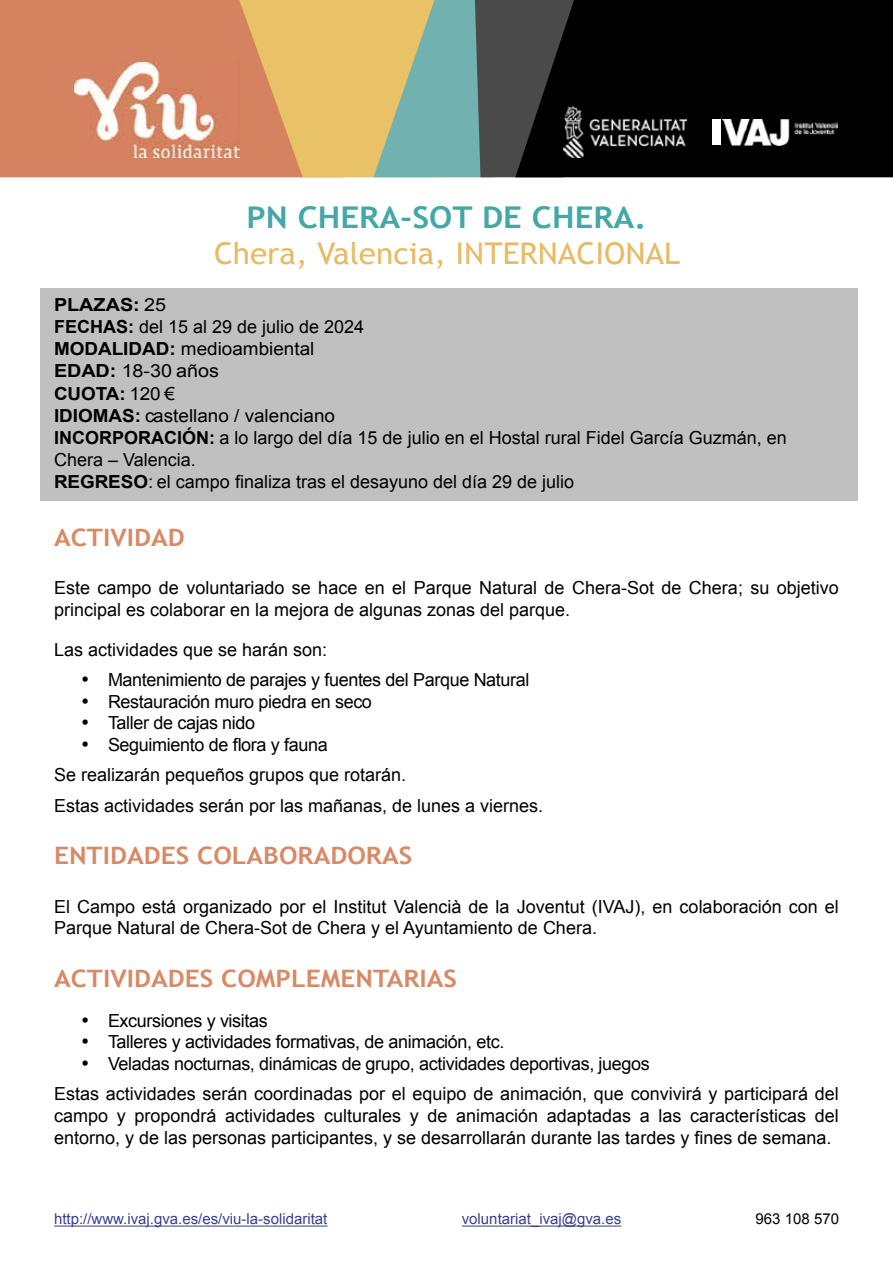
<style>
.page{position:relative;width:893px;height:1263px;background:#fff}
.page>*{position:absolute;margin:0;border:0;box-sizing:border-box;transform-origin:0 0}
.t1{font:30px "Trebuchet MS";color:#e7bb65;scale:1.05 1}
.t2{font:700 30px "Trebuchet MS";color:#45a7a6;scale:1.1 1}
.t3{font:700 24px "Trebuchet MS";color:#d88965;scale:1.1 1}
.t4{font:18px/21.6px "Arial";color:#000}
.t5{font:18px/22.2px "Arial";color:#000;scale:1.1 1}
.t6{font:18px "Arial";letter-spacing:-.02em;color:#000}
.t7{font:15px "Arial";color:#3a3f8e}
.t8{font:15px "Arial";color:#000}
.s1{font-weight:700}
</style>
<div class="page">
<div style="left:0;top:0;width:239px;height:177px;background:#d58261"></div>
<svg style="left:239px;top:0;width:236px;height:177px;background:#c2b37b"></svg>
<svg style="left:475px;top:0;width:40px;height:177px;background:#4c5050"></svg>
<svg style="left:515px;top:0;width:378px;height:177px;background:#080808"></svg>
<img style="left:74px;top:63px;width:165px;height:94px">
<img style="left:563px;top:107px;width:124px;height:51px">
<div style="left:712px;top:119px;width:9px;height:26px;background:#fff"></div>
<img style="left:723px;top:119px;width:115px;height:26px">
<hr style="left:54px;top:1226px;width:273px;height:1px;background:#3a3f8e">
<hr style="left:462px;top:1226px;width:159px;height:1px;background:#3a3f8e">
<div style="left:40px;top:288px;width:817px;height:212px;background:#c0c0c0"></div>
<h1 class="t2" style="left:246px;top:199px;width:365px">PN CHERA-SOT DE CHERA.</h1>
<h1 class="t1" style="left:214px;top:236px;width:445px">Chera, Valencia, INTERNACIONAL</h1>
<p class="t5" style="left:54px;top:293px;width:668px"><span class="s1">PLAZAS:</span> 25<br><span class="s1">FECHAS:</span> del 15 al 29 de julio de 2024<br><span class="s1">MODALIDAD:</span> medioambiental<br><span class="s1">EDAD:</span> 18-30 años<br><span class="s1">CUOTA:</span> 120 €<br><span class="s1">IDIOMAS:</span> castellano / valenciano<br><span class="s1">INCORPORACIÓN:</span> a lo largo del día 15 de julio en el Hostal rural Fidel García Guzmán, en Chera – Valencia.<br><span class="s1">REGRESO</span>: el campo finaliza tras el desayuno del día 29 de julio</p>
<h2 class="t3" style="left:54px;top:522px;width:120px">ACTIVIDAD</h2>
<p class="t4" style="left:54px;top:577px;width:786px">Este campo de voluntariado se hace en el Parque Natural de Chera-Sot de Chera; su objetivo principal es colaborar en la mejora de algunas zonas del parque.</p>
<p class="t4" style="left:54px;top:639px;width:275px">Las actividades que se harán son:</p>
<p class="t6" style="left:81px;top:668px;width:450px">• Mantenimiento de parajes y fuentes del Parque Natural</p>
<p class="t6" style="left:81px;top:690px;width:292px">• Restauración muro piedra en seco</p>
<p class="t6" style="left:81px;top:711px;width:176px">• Taller de cajas nido</p>
<p class="t4" style="left:54px;top:730px;width:491px;line-height:30.3px;text-indent:27px">• Seguimiento de flora y fauna<br>Se realizarán pequeños grupos que rotarán.<br>Estas actividades serán por las mañanas, de lunes a viernes.</p>
<h2 class="t3" style="left:54px;top:841px;width:327px">ENTIDADES COLABORADORAS</h2>
<p class="t4" style="left:54px;top:896px;width:786px">El Campo está organizado por el Institut Valencià de la Joventut (IVAJ), en colaboración con el<br>Parque Natural de Chera-Sot de Chera y el Ayuntamiento de Chera.</p>
<h2 class="t3" style="left:54px;top:963px;width:368px">ACTIVIDADES COMPLEMENTARIAS</h2>
<p class="t6" style="left:81px;top:1008px;width:188px">• Excursiones y visitas</p>
<p class="t6" style="left:81px;top:1030px;width:425px">• Talleres y actividades formativas, de animación, etc.</p>
<p class="t4" style="left:54px;top:1048px;width:786px;line-height:30.6px;text-indent:27px">• Veladas nocturnas, dinámicas de grupo, actividades deportivas, juegos<br>Estas actividades serán coordinadas por el equipo de animación, que convivirá y participará del</p>
<p class="t4" style="left:54px;top:1105px;width:786px">campo y propondrá actividades culturales y de animación adaptadas a las características del entorno, y de las personas participantes, y se desarrollarán durante las tardes y fines de semana.</p>
<p class="t7" style="left:54px;top:1209px;width:275px">http://www.ivaj.gva.es/es/viu-la-solidaritat</p>
<p class="t7" style="left:462px;top:1209px;width:161px">voluntariat_ivaj@gva.es</p>
<p class="t8" style="left:756px;top:1209px;width:85px">963 108 570</p>
</div>
